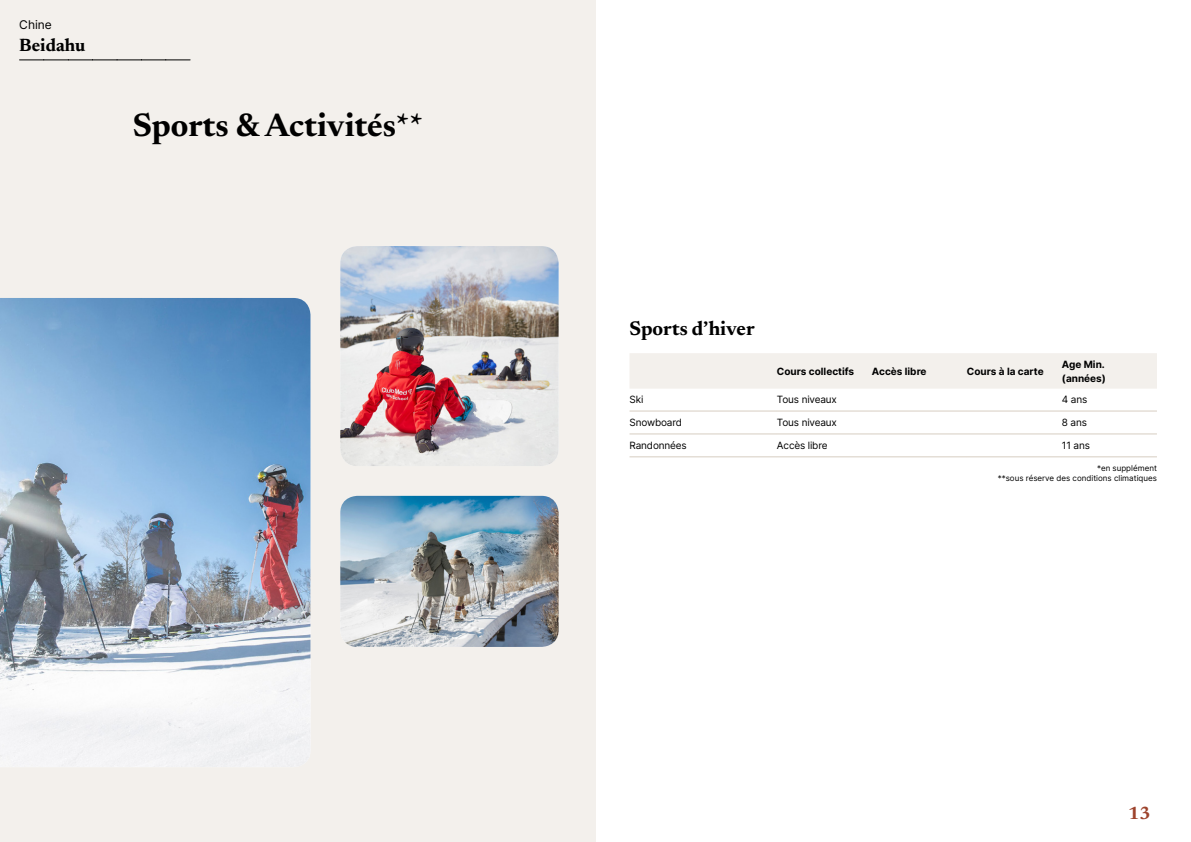
<style>
.page{position:relative;width:1191px;height:842px;background:#fff}
.page>*{position:absolute;margin:0;border:0;box-sizing:border-box;transform-origin:0 0}
.t1{font:700 33px "Newsreader 24 pt";color:#000}
.t2{font:700 20px "Newsreader 24 pt";color:#000}
.t3{font:700 18px "Newsreader 24 pt";color:#000}
.t4{font:700 18px "Newsreader 24 pt";color:#9d432c}
.t5{font:12px "Inter";color:#000}
.t6{font:10px "Inter";letter-spacing:-.015em;color:#000}
.t7{font:700 10px/14px "Inter";color:#000}
.t8{font:8px/9.6px "Inter";color:#000;text-align:right}
</style>
<div class="page">
<div style="left:0;top:0;width:595px;height:842px;background:#f3f0ec"></div>
<img style="left:340px;top:246px;width:218px;height:220px">
<img style="left:0;top:298px;width:310px;height:469px">
<img style="left:340px;top:496px;width:218px;height:151px">
<svg style="left:20px;top:60px;width:170px;height:1px"></svg>
<div style="left:630px;top:353px;width:527px;height:36px;background:#f3f0ec"></div>
<hr style="left:629px;top:410px;width:148px;height:1px;background:#d7cdc1">
<hr style="left:777px;top:410px;width:95px;height:1px;background:#d7cdc1">
<hr style="left:872px;top:410px;width:95px;height:1px;background:#d7cdc1">
<hr style="left:967px;top:410px;width:95px;height:1px;background:#d7cdc1">
<hr style="left:1062px;top:410px;width:95px;height:1px;background:#d7cdc1">
<hr style="left:629px;top:433px;width:148px;height:1px;background:#d7cdc1">
<hr style="left:777px;top:433px;width:95px;height:1px;background:#d7cdc1">
<hr style="left:872px;top:433px;width:95px;height:1px;background:#d7cdc1">
<hr style="left:967px;top:433px;width:95px;height:1px;background:#d7cdc1">
<hr style="left:1062px;top:433px;width:95px;height:1px;background:#d7cdc1">
<hr style="left:629px;top:456px;width:148px;height:1px;background:#d7cdc1">
<hr style="left:777px;top:456px;width:95px;height:1px;background:#d7cdc1">
<hr style="left:872px;top:456px;width:95px;height:1px;background:#d7cdc1">
<hr style="left:967px;top:456px;width:95px;height:1px;background:#d7cdc1">
<hr style="left:1062px;top:456px;width:95px;height:1px;background:#d7cdc1">
<p class="t5" style="left:19px;top:15px;width:34px">Chine</p>
<h3 class="t3" style="left:19px;top:32px;width:68px">Beidahu</h3>
<h1 class="t1" style="left:133px;top:101px;width:292px">Sports &amp; Activités**</h1>
<h2 class="t2" style="left:629px;top:314px;width:127px">Sports d’hiver</h2>
<p class="t7" style="left:777px;top:364px;width:79px">Cours collectifs</p>
<p class="t7" style="left:872px;top:364px;width:56px">Accès libre</p>
<p class="t7" style="left:967px;top:364px;width:78px">Cours à la carte</p>
<p class="t7" style="left:1062px;top:357px;width:45px">Age Min. (années)</p>
<p class="t6" style="left:629px;top:392px;width:15px">Ski</p>
<p class="t6" style="left:777px;top:392px;width:62px">Tous niveaux</p>
<p class="t6" style="left:1062px;top:392px;width:27px">4 ans</p>
<p class="t6" style="left:629px;top:415px;width:54px">Snowboard</p>
<p class="t6" style="left:777px;top:415px;width:62px">Tous niveaux</p>
<p class="t6" style="left:1062px;top:415px;width:27px">8 ans</p>
<p class="t6" style="left:629px;top:438px;width:59px">Randonnées</p>
<p class="t6" style="left:777px;top:438px;width:52px">Accès libre</p>
<p class="t6" style="left:1062px;top:438px;width:30px">11 ans</p>
<p class="t8" style="left:997px;top:464px;width:161px">*en supplément<br>**sous réserve des conditions climatiques</p>
<h3 class="t4" style="left:1128px;top:800px;width:24px">13</h3>
</div>
